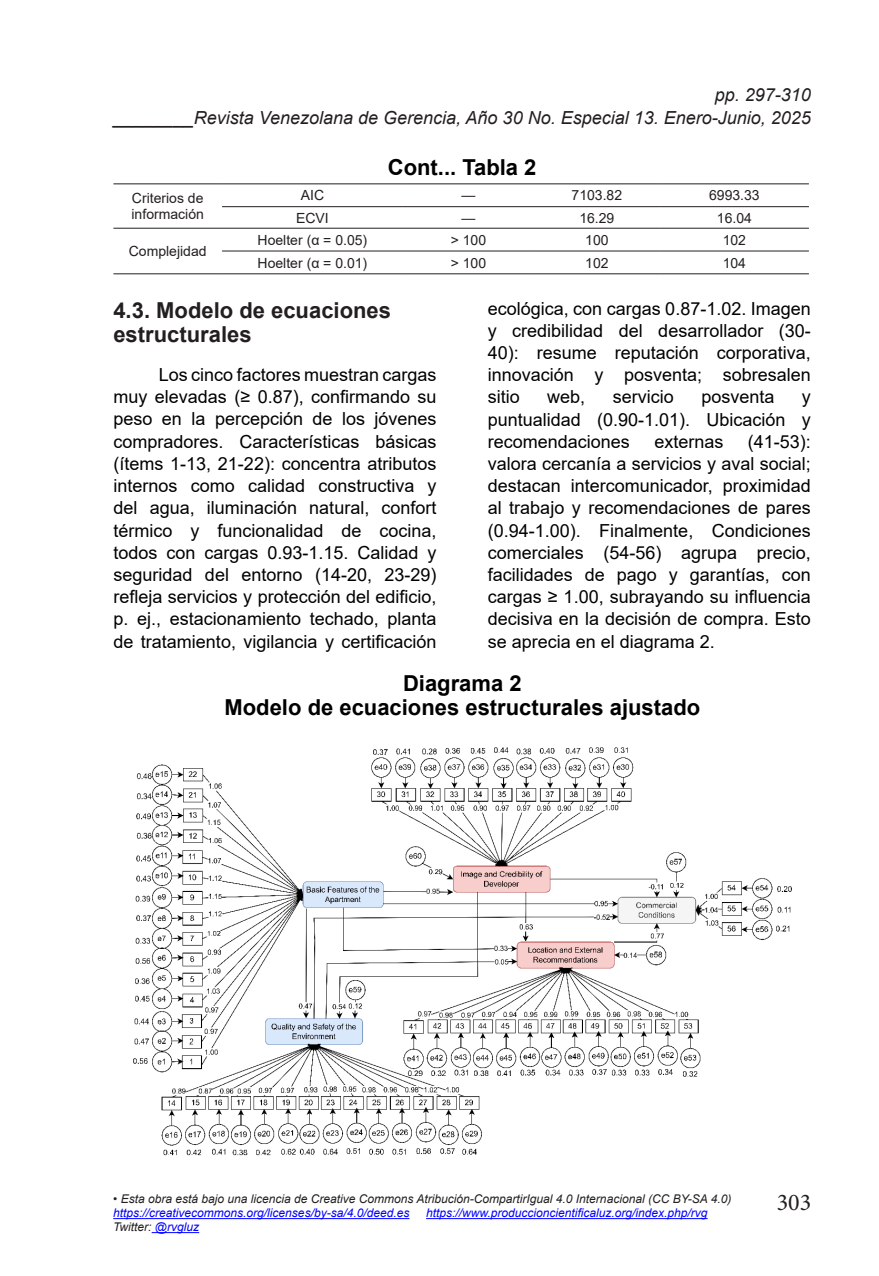
<style>
.page{position:relative;width:879px;height:1276px;background:#fff}
.page>*{position:absolute;margin:0;border:0;box-sizing:border-box;transform-origin:0 0}
.t1{font:24px "Minion Pro";color:#231f20}
.TITULOS_GRAFICOS_Y_T{font:700 22px "Arial";color:#000}
.TITULO_1{font:700 22px/24.2px "Arial";color:#231f20}
.PARRAFOS_TEXTO{font:18px/22.2px "Arial";color:#000;text-align:justify}
.t2{font:italic 18px "Arial";color:#231f20}
.t3{font:14px/16px "Arial";color:#231f20}
.t4{font:italic 12px "Arial";color:#231f20}
.t5{font:italic 12px "Arial";color:#00f}
.s1{color:#00f}
</style>
<div class="page">
<hr style="left:113px;top:1218px;width:296px;height:1px;background:#00f">
<hr style="left:426px;top:1218px;width:281px;height:1px;background:#00f">
<hr style="left:152px;top:1232px;width:47px;height:1px;background:#00f">
<hr style="left:113px;top:183px;width:109px;height:1px;background:#231f20">
<hr style="left:222px;top:183px;width:181px;height:1px;background:#231f20">
<hr style="left:403px;top:183px;width:131px;height:1px;background:#231f20">
<hr style="left:534px;top:183px;width:126px;height:1px;background:#231f20">
<hr style="left:660px;top:183px;width:149px;height:1px;background:#231f20">
<hr style="left:222px;top:206px;width:181px;height:1px;background:#231f20">
<hr style="left:403px;top:206px;width:131px;height:1px;background:#231f20">
<hr style="left:534px;top:206px;width:126px;height:1px;background:#231f20">
<hr style="left:660px;top:206px;width:149px;height:1px;background:#231f20">
<hr style="left:113px;top:228px;width:109px;height:1px;background:#231f20">
<hr style="left:113px;top:273px;width:109px;height:1px;background:#231f20">
<hr style="left:222px;top:228px;width:181px;height:1px;background:#231f20">
<hr style="left:403px;top:228px;width:131px;height:1px;background:#231f20">
<hr style="left:534px;top:228px;width:126px;height:1px;background:#231f20">
<hr style="left:660px;top:228px;width:149px;height:1px;background:#231f20">
<hr style="left:222px;top:250px;width:181px;height:1px;background:#231f20">
<hr style="left:403px;top:250px;width:131px;height:1px;background:#231f20">
<hr style="left:534px;top:250px;width:126px;height:1px;background:#231f20">
<hr style="left:660px;top:250px;width:149px;height:1px;background:#231f20">
<hr style="left:222px;top:273px;width:181px;height:1px;background:#231f20">
<hr style="left:403px;top:273px;width:131px;height:1px;background:#231f20">
<hr style="left:534px;top:273px;width:126px;height:1px;background:#231f20">
<hr style="left:660px;top:273px;width:149px;height:1px;background:#231f20">
<img style="left:133px;top:747px;width:659px;height:409px">
<p class="t2" style="left:715px;top:83px;width:98px">pp. 297-310</p>
<p class="t2" style="left:114px;top:106px;width:699px">________Revista Venezolana de Gerencia, Año 30 No. Especial 13. Enero-Junio, 2025</p>
<p class="TITULOS_GRAFICOS_Y_T" style="left:388px;top:152px;width:150px">Cont... Tabla 2</p>
<p class="t3" style="left:132px;top:190px;width:74px">Criterios de información</p>
<p class="t3" style="left:301px;top:187px;width:25px">AIC</p>
<p class="t3" style="left:461px;top:187px;width:15px">—</p>
<p class="t3" style="left:571px;top:187px;width:52px">7103.82</p>
<p class="t3" style="left:709px;top:187px;width:52px">6993.33</p>
<p class="t3" style="left:296px;top:209px;width:34px">ECVI</p>
<p class="t3" style="left:461px;top:209px;width:15px">—</p>
<p class="t3" style="left:579px;top:209px;width:37px">16.29</p>
<p class="t3" style="left:717px;top:209px;width:37px">16.04</p>
<p class="t3" style="left:258px;top:232px;width:111px">Hoelter (α = 0.05)</p>
<p class="t3" style="left:451px;top:232px;width:37px">&gt; 100</p>
<p class="t3" style="left:585px;top:232px;width:25px">100</p>
<p class="t3" style="left:723px;top:232px;width:25px">102</p>
<p class="t3" style="left:258px;top:254px;width:111px">Hoelter (α = 0.01)</p>
<p class="t3" style="left:451px;top:254px;width:37px">&gt; 100</p>
<p class="t3" style="left:585px;top:254px;width:25px">102</p>
<p class="t3" style="left:723px;top:254px;width:25px">104</p>
<p class="TITULO_1" style="left:113px;top:298px;width:279px">4.3. Modelo de ecuaciones estructurales</p>
<p class="PARRAFOS_TEXTO" style="left:113px;top:363px;width:325px;text-indent:45px">Los cinco factores muestran cargas muy elevadas (≥ 0.87), confirmando su peso en la percepción de los jóvenes compradores. Características básicas (ítems 1-13, 21-22): concentra atributos internos como calidad constructiva y del agua, iluminación natural, confort térmico y funcionalidad de cocina, todos con cargas 0.93-1.15. Calidad y seguridad del entorno (14-20, 23-29) refleja servicios y protección del edificio, p. ej., estacionamiento techado, planta de tratamiento, vigilancia y certificación</p>
<p class="t3" style="left:129px;top:243px;width:79px">Complejidad</p>
<p class="PARRAFOS_TEXTO" style="left:488px;top:297px;width:325px">ecológica, con cargas 0.87-1.02. Imagen y credibilidad del desarrollador (30- 40): resume reputación corporativa, innovación y posventa; sobresalen sitio</p>
<p class="PARRAFOS_TEXTO" style="left:547px;top:386px;width:40px">web,</p>
<p class="PARRAFOS_TEXTO" style="left:613px;top:386px;width:63px">servicio</p>
<p class="PARRAFOS_TEXTO" style="left:701px;top:386px;width:75px">posventa</p>
<p class="PARRAFOS_TEXTO" style="left:488px;top:386px;width:325px;text-indent:314px">y puntualidad (0.90-1.01). Ubicación y recomendaciones</p>
<p class="PARRAFOS_TEXTO" style="left:488px;top:430px;width:325px;text-indent:260px">(41-53): valora cercanía a servicios y aval social; destacan intercomunicador, proximidad al trabajo y recomendaciones de pares (0.94-1.00). Finalmente, Condiciones comerciales (54-56) agrupa precio, facilidades de pago y garantías, con cargas ≥ 1.00, subrayando su influencia decisiva en la decisión de compra. Esto se aprecia en el diagrama 2.</p>
<p class="PARRAFOS_TEXTO" style="left:654px;top:430px;width:71px">externas</p>
<p class="TITULOS_GRAFICOS_Y_T" style="left:403px;top:667px;width:120px">Diagrama 2</p>
<p class="TITULOS_GRAFICOS_Y_T" style="left:224px;top:691px;width:477px">Modelo de ecuaciones estructurales ajustado</p>
<p class="t4" style="left:113px;top:1191px;width:620px">• Esta obra está bajo una licencia de Creative Commons Atribución-CompartirIgual 4.0 Internacional (CC BY-SA 4.0)</p>
<p class="t5" style="left:113px;top:1205px;width:298px">https://creativecommons.org/licenses/by-sa/4.0/deed.es</p>
<p class="t5" style="left:426px;top:1205px;width:283px">https://www.produccioncientificaluz.org/index.php/rvg</p>
<p class="t4" style="left:113px;top:1219px;width:87px">Twitter: <span class="s1">@rvgluz</span></p>
<h1 class="t1" style="left:777px;top:1186px;width:36px">303</h1>
</div>
